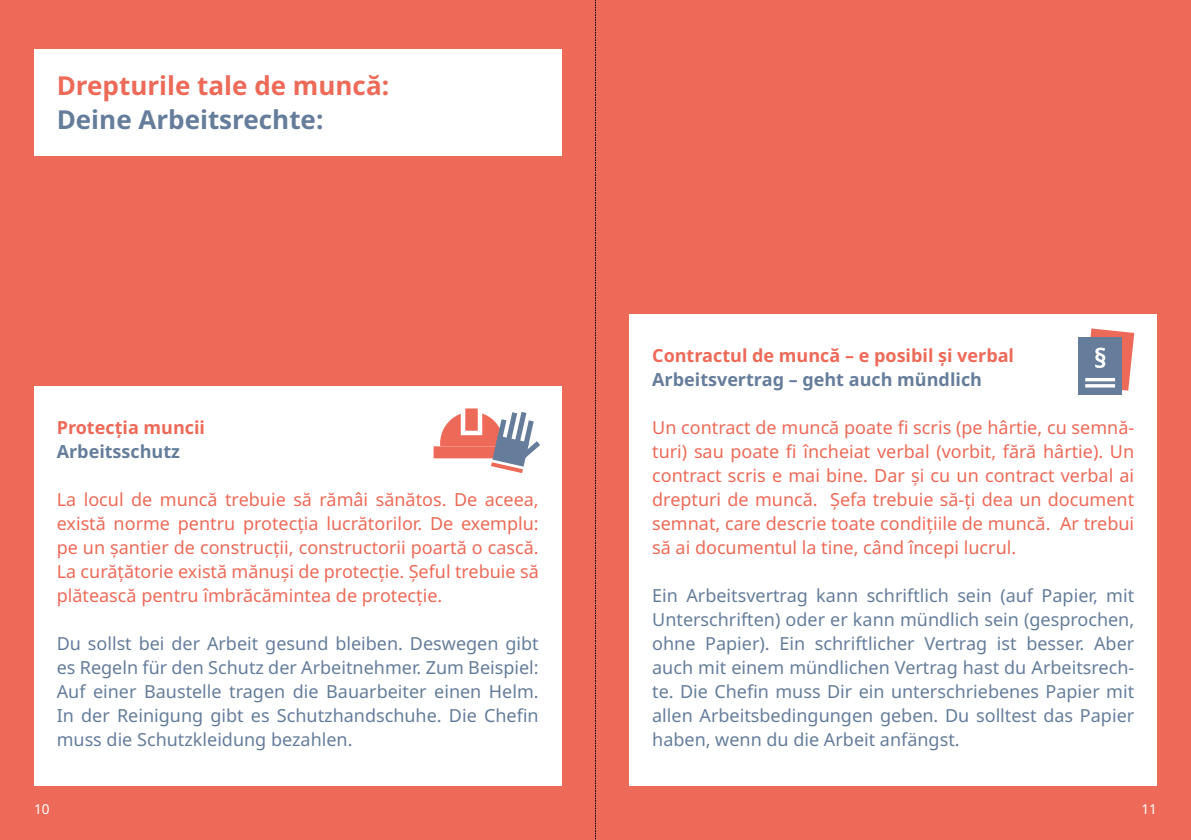
<style>
.page{position:relative;width:1191px;height:840px;background:#fff}
.page>*{position:absolute;margin:0;border:0;box-sizing:border-box;transform-origin:0 0}
.t1{font:700 26px "Noto Sans";color:#ed6a58}
.t2{font:700 26px "Noto Sans";color:#657d9b}
.t3{font:18px/24px "Noto Sans";color:#657d9b;text-align:justify}
.t4{font:18px/24px "Noto Sans";color:#ed6a58;text-align:justify}
.t5{font:700 18px "Noto Sans";color:#ed6a58}
.t6{font:700 18px "Noto Sans";color:#657d9b}
.t7{font:13.6px "Noto Sans";color:#fff}
</style>
<div class="page">
<div style="left:0;top:0;width:1191px;height:839px;background:#ed6a58"></div>
<div style="left:34px;top:50px;width:527px;height:106px;background:#fff"></div>
<div style="left:629px;top:314px;width:528px;height:471px;background:#fff"></div>
<div style="left:34px;top:386px;width:527px;height:399px;background:#fff"></div>
<div style="left:439px;top:446px;width:65px;height:12px;background:#ed6a58"></div>
<div style="left:461px;top:404px;width:21px;height:31px;background:#ed6a58;border:4px solid #fff"></div>
<svg style="left:440px;top:411px;width:100px;height:62px"></svg>
<div style="left:1078px;top:337px;width:43px;height:58px;background:#657d9b"></div>
<svg style="left:1085px;top:328px;width:49px;height:62px"></svg>
<hr style="left:1085px;top:378px;width:30px;height:3px;background:#fff">
<hr style="left:1085px;top:384px;width:30px;height:3px;background:#fff">
<svg style="left:595px;top:0;width:1px;height:839px"></svg>
<h1 class="t1" style="left:57px;top:70px;width:334px">Drepturile tale de muncă:</h1>
<h1 class="t2" style="left:57px;top:104px;width:268px">Deine Arbeitsrechte:</h1>
<p class="t5" style="left:57px;top:417px;width:150px">Protecția muncii</p>
<p class="t6" style="left:57px;top:441px;width:125px">Arbeitsschutz</p>
<p class="t4" style="left:57px;top:487px;width:483px">La locul de muncă trebuie să rămâi sănătos. De aceea, există norme pentru protecția lucrătorilor. De exemplu: pe un șantier de construcții, constructorii poartă o cască.<br>La curățătorie există mănuși de protecție. Șeful trebuie să plătească pentru îmbrăcămintea de protecție.</p>
<p class="t3" style="left:57px;top:631px;width:483px">Du sollst bei der Arbeit gesund bleiben. Deswegen gibt es Regeln für den Schutz der Arbeitnehmer. Zum Beispiel:<br>Auf einer Baustelle tragen die Bauarbeiter einen Helm.<br>In der Reinigung gibt es Schutzhandschuhe. Die Chefin muss die Schutzkleidung bezahlen.</p>
<p class="t5" style="left:652px;top:345px;width:363px">Contractul de muncă – e posibil și verbal</p>
<p class="t6" style="left:652px;top:369px;width:331px">Arbeitsvertrag – geht auch mündlich</p>
<p class="t4" style="left:652px;top:415px;width:483px">Un contract de muncă poate fi scris (pe hârtie, cu semnă&shy;turi) sau poate fi încheiat verbal (vorbit, fără hârtie). Un contract scris e mai bine. Dar și cu un contract verbal ai drepturi de muncă. Șefa trebuie să-ți dea un document semnat, care descrie toate condițiile de muncă. Ar trebui să ai documentul la tine, când începi lucrul.</p>
<p class="t3" style="left:652px;top:583px;width:483px">Ein Arbeitsvertrag kann schriftlich sein (auf Papier, mit Unterschriften) oder er kann mündlich sein (gesprochen, ohne Papier). Ein schriftlicher Vertrag ist besser. Aber auch mit einem mündlichen Vertrag hast du Arbeitsrech&shy;te. Die Chefin muss Dir ein unterschriebenes Papier mit allen Arbeitsbedingungen geben. Du solltest das Papier haben, wenn du die Arbeit anfängst.</p>
<p class="t7" style="left:34px;top:801px;width:17px">10</p>
<p class="t7" style="left:1141px;top:801px;width:17px">11</p>
</div>
